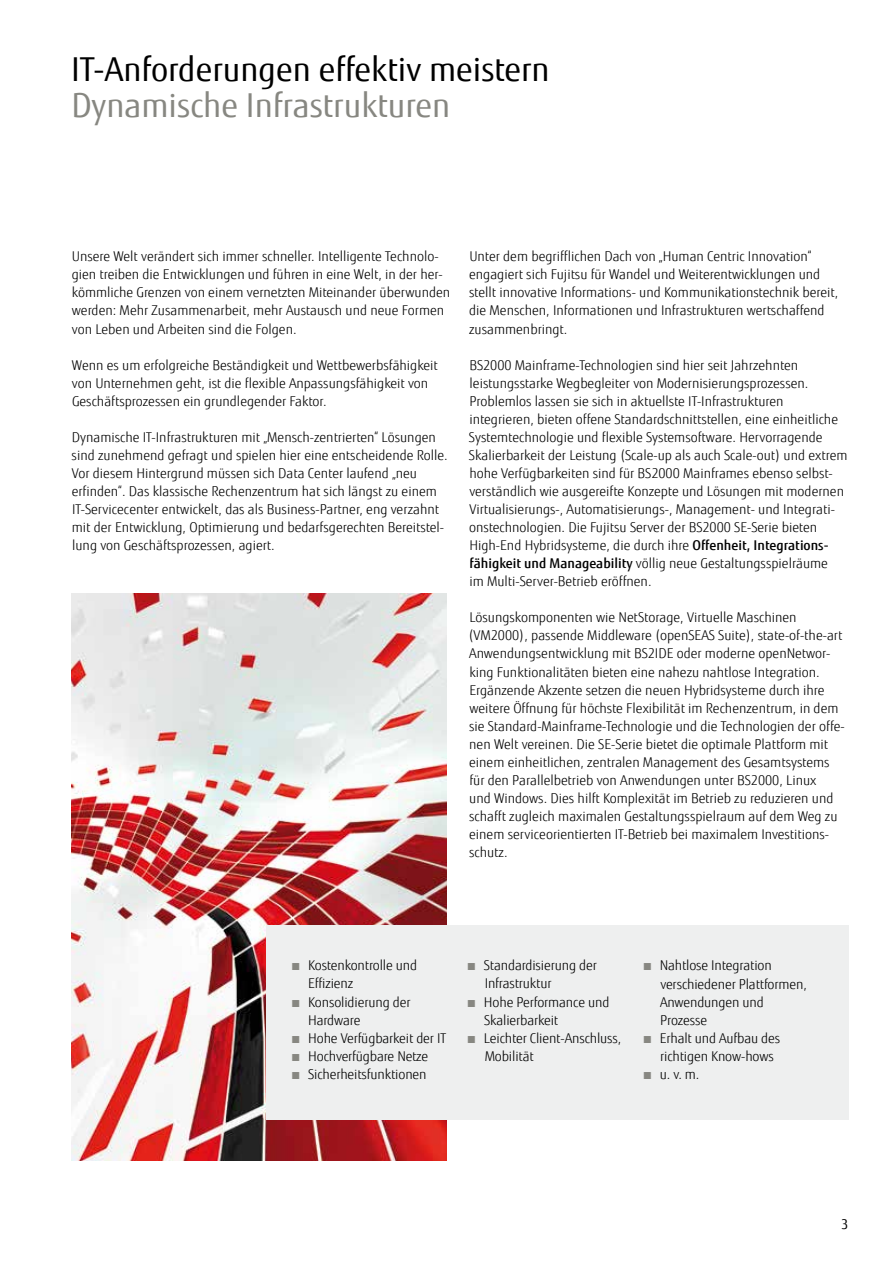
<style>
.page{position:relative;width:893px;height:1263px;background:#fff}
.page>*{position:absolute;margin:0;border:0;box-sizing:border-box;transform-origin:0 0}
.t1{font:33px "Fujitsu Sans";color:#000}
.t2{font:33px "Fujitsu Sans";color:#878781}
.t3{font:300 13.5px/18px "Fujitsu Sans";color:#000}
.t4{font:13.5px "Fujitsu Sans";color:#000}
.s1{font-weight:500}
.s2{color:#878781}
</style>
<div class="page">
<img style="left:71px;top:594px;width:375px;height:566px">
<div style="left:266px;top:925px;width:582px;height:195px;background:#eeefef"></div>
<h1 class="t1" style="left:71px;top:49px;width:480px">IT-Anforderungen effektiv meistern</h1>
<h1 class="t2" style="left:71px;top:85px;width:380px">Dynamische Infrastrukturen</h1>
<p class="t3" style="left:72px;top:248px;width:380px">Unsere Welt verändert sich immer schneller. Intelligente Technolo&shy;gien treiben die Entwicklungen und fü hren in eine Welt, in der her&shy;kömmliche Grenzen von einem vernetzten Miteinander ü berwunden werden: Mehr Zusammenarbeit, mehr Austausch und neue Formen von Leben und Arbeiten sind die Folgen.</p>
<p class="t3" style="left:72px;top:356px;width:367px">Wenn es um erfolgreiche Beständigkeit und Wettbewerbsfähigkeit von Unternehmen geht, ist die flexible Anpassungsfähigkeit von<br>Geschäftsprozessen ein grundlegender Faktor.</p>
<p class="t3" style="left:72px;top:428px;width:378px">Dynamische IT-Infrastrukturen mit „Mensch-zentrierten“ Lösungen sind zunehmend gefragt und spielen hier eine entscheidende Rolle.<br>Vor diesem Hintergrund müssen sich Data Center laufend „neu erfinden“. Das klassische Rechenzentrum hat sich längst zu einem IT-Servicecenter entwickelt, das als Business-Partner, eng verzahnt mit der Entwicklung, Optimierung und bedarfsgerechten Bereitstel&shy;lung von Geschäftsprozessen, agiert.</p>
<p class="t3" style="left:469px;top:248px;width:371px">Unter dem begrifflichen Dach von „Human Centric Innovation“ engagiert sich Fujitsu fü r Wandel und Weiterentwicklungen und stellt innovative Informations- und Kommunikationstechnik bereit, die Menschen, Informationen und Infrastrukturen wertschaffend zusammenbringt.</p>
<p class="t3" style="left:469px;top:356px;width:380px">BS2000 Mainframe-Technologien sind hier seit Jahrzehnten leistungsstarke Wegbegleiter von Modernisierungsprozessen.<br>Problemlos lassen sie sich in aktuellste IT-Infrastrukturen integrieren, bieten offene Standardschnittstellen, eine einheitliche Systemtechnologie und flexible Systemsoftware. Hervorragende Skalierbarkeit der Leistung (Scale-up als auch Scale-out) und extrem hohe Verfügbarkeiten sind fü r BS2000 Mainframes ebenso selbst&shy;verständlich wie ausgereifte Konzepte und Lösungen mit modernen Virtualisierungs-, Automatisierungs-, Management- und Integrati&shy;onstechnologien. Die Fujitsu Server der BS2000 SE-Serie bieten High-End Hybridsysteme, die durch ihre <span class="s1">Offenheit, Integrations&shy;fähigkeit und Manageability</span> völlig neue Gestaltungsspielräume<br>im Multi-Server-Betrieb eröffnen.</p>
<p class="t3" style="left:468px;top:609px;width:378px">Lösungskomponenten wie NetStorage, Virtuelle Maschinen (VM2000), passende Middleware (openSEAS Suite), state-of-the-art Anwendungsentwicklung mit BS2IDE oder moderne openNetwor&shy;king Funktionalitäten bieten eine nahezu nahtlose Integration.<br>Ergänzende Akzente setzen die neuen Hybridsysteme durch ihre weitere Öffnung fü r höchste Flexibilität im Rechenzentrum, in dem sie Standard-Mainframe-Technologie und die Technologien der offe&shy;nen Welt vereinen. Die SE-Serie bietet die optimale Plattform mit einem einheitlichen, zentralen Management des Gesamtsystems<br>fü r den Parallelbetrieb von Anwendungen unter BS2000, Linux<br>und Windows. Dies hilft Komplexität im Betrieb zu reduzieren und schafft zugleich maximalen Gestaltungsspielraum auf dem Weg zu einem serviceorientierten IT-Betrieb bei maximalem Investitions&shy;schutz.</p>
<p class="t3" style="left:308px;top:957px;width:110px;text-indent:-18px"><span class="s2">■</span> Kostenkontrolle und<br>Effizienz</p>
<p class="t3" style="left:308px;top:993px;width:104px;text-indent:-18px"><span class="s2">■</span> Konsolidierung der<br>Hardware</p>
<p class="t3" style="left:290px;top:1029px;width:157px"><span class="s2">■</span> Hohe Verfügbarkeit der IT</p>
<p class="t3" style="left:290px;top:1047px;width:139px"><span class="s2">■</span> Hochverfü gbare Netze</p>
<p class="t3" style="left:290px;top:1065px;width:138px"><span class="s2">■</span> Sicherheitsfunktionen</p>
<p class="t3" style="left:485px;top:957px;width:114px;text-indent:-18px"><span class="s2">■</span> Standardisierung der<br>Infrastruktur</p>
<p class="t3" style="left:484px;top:993px;width:127px;text-indent:-18px"><span class="s2">■</span> Hohe Performance und<br>Skalierbarkeit</p>
<p class="t3" style="left:485px;top:1029px;width:138px;text-indent:-18px"><span class="s2">■</span> Leichter Client-Anschluss,<br>Mobilität</p>
<p class="t3" style="left:660px;top:957px;width:148px;text-indent:-18px"><span class="s2">■</span> Nahtlose Integration verschiedener Plattformen,<br>Anwendungen und<br>Prozesse</p>
<p class="t3" style="left:660px;top:1029px;width:122px;text-indent:-18px"><span class="s2">■</span> Erhalt und Aufbau des richtigen Know-hows</p>
<p class="t3" style="left:642px;top:1065px;width:59px"><span class="s2">■</span> u. v. m.</p>
<p class="t4" style="left:841px;top:1215px;width:9px">3</p>
</div>
